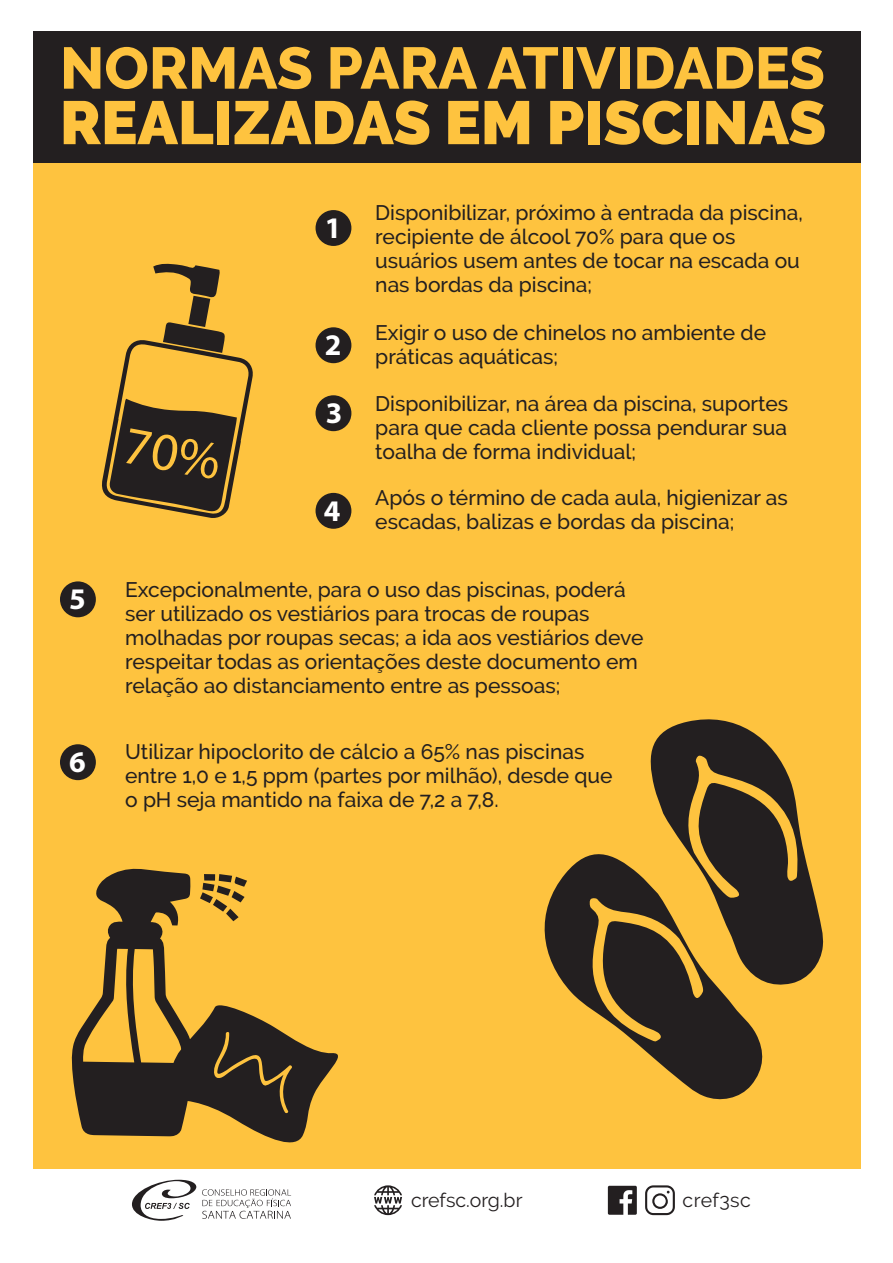
<style>
.page{position:relative;width:893px;height:1263px;background:#fff}
.page>*{position:absolute;margin:0;border:0;box-sizing:border-box;transform-origin:0 0}
.t1{font:900 60.9px "Raleway";color:#fec33f}
.t2{font:800 58.5px "Raleway";color:#fec33f}
.t3{font:700 30px "Myriad Pro";color:#fff}
.t4{font:500 21px/24px "Raleway";color:#231f20}
.t5{font:19.5px "Raleway";color:#231f20}
.t6{font:19.5px "Raleway";letter-spacing:.025em;color:#231f20}
</style>
<div class="page">
<div style="left:33px;top:163px;width:827px;height:1005px;background:#fec33f"></div>
<div style="left:33px;top:32px;width:827px;height:131px;background:#231f20"></div>
<div style="left:316px;top:327px;width:35px;height:36px;background:#231f20;border-radius:50%"></div>
<div style="left:316px;top:210px;width:35px;height:36px;background:#231f20;border-radius:50%"></div>
<div style="left:316px;top:493px;width:35px;height:36px;background:#231f20;border-radius:50%"></div>
<div style="left:316px;top:395px;width:35px;height:36px;background:#231f20;border-radius:50%"></div>
<div style="left:60px;top:581px;width:36px;height:36px;background:#231f20;border-radius:50%"></div>
<div style="left:60px;top:744px;width:36px;height:36px;background:#231f20;border-radius:50%"></div>
<svg style="left:102px;top:263px;width:151px;height:255px"></svg>
<svg style="left:544px;top:854px;width:219px;height:246px;fill:#231f20"></svg>
<svg style="left:646px;top:719px;width:178px;height:269px;fill:#231f20"></svg>
<svg style="left:71px;top:868px;width:267px;height:275px"></svg>
<svg style="left:202px;top:1189px;width:89px;height:30px"></svg>
<svg style="left:132px;top:1180px;width:64px;height:41px"></svg>
<svg style="left:608px;top:1186px;width:29px;height:29px"></svg>
<svg style="left:645px;top:1185px;width:30px;height:30px"></svg>
<svg style="left:374px;top:1185px;width:28px;height:30px"></svg>
<h2 class="t2" style="left:60px;top:35px;width:766px">NORMAS PARA ATIVIDADES</h2>
<h1 class="t1" style="left:60px;top:87px;width:768px">REALIZADAS EM PISCINAS</h1>
<h3 class="t3" style="left:69px;top:579px;width:18px">5</h3>
<h3 class="t3" style="left:69px;top:743px;width:18px">6</h3>
<h3 class="t3" style="left:325px;top:208px;width:18px">1</h3>
<h3 class="t3" style="left:325px;top:325px;width:18px">2</h3>
<h3 class="t3" style="left:326px;top:393px;width:18px">3</h3>
<h3 class="t3" style="left:324px;top:491px;width:18px">4</h3>
<p class="t4" style="left:375px;top:201px;width:429px">Disponibilizar, próximo à entrada da piscina, recipiente de álcool 70% para que os usuários usem antes de tocar na escada ou nas bordas da piscina;</p>
<p class="t4" style="left:375px;top:320px;width:392px">Exigir o uso de chinelos no ambiente de práticas aquáticas;</p>
<p class="t4" style="left:375px;top:391px;width:414px;text-align:justify">Disponibilizar, na área da piscina, suportes para que cada cliente possa pendurar sua toalha de forma individual;</p>
<p class="t4" style="left:375px;top:486px;width:414px">Após o término de cada aula, higienizar as escadas, balizas e bordas da piscina;</p>
<p class="t4" style="left:125px;top:577px;width:520px">Excepcionalmente, para o uso das piscinas, poderá ser utilizado os vestiários para trocas de roupas molhadas por roupas secas; a ida aos vestiários deve respeitar todas as orientações deste documento em relação ao distanciamento entre as pessoas;</p>
<p class="t4" style="left:125px;top:740px;width:489px">Utilizar hipoclorito de cálcio a 65% nas piscinas entre 1,0 e 1,5 ppm (partes por milhão), desde que o pH seja mantido na faixa de 7,2 a 7,8.</p>
<p class="t5" style="left:411px;top:1189px;width:113px">crefsc.org.br</p>
<p class="t6" style="left:683px;top:1189px;width:70px">cref3sc</p>
</div>
